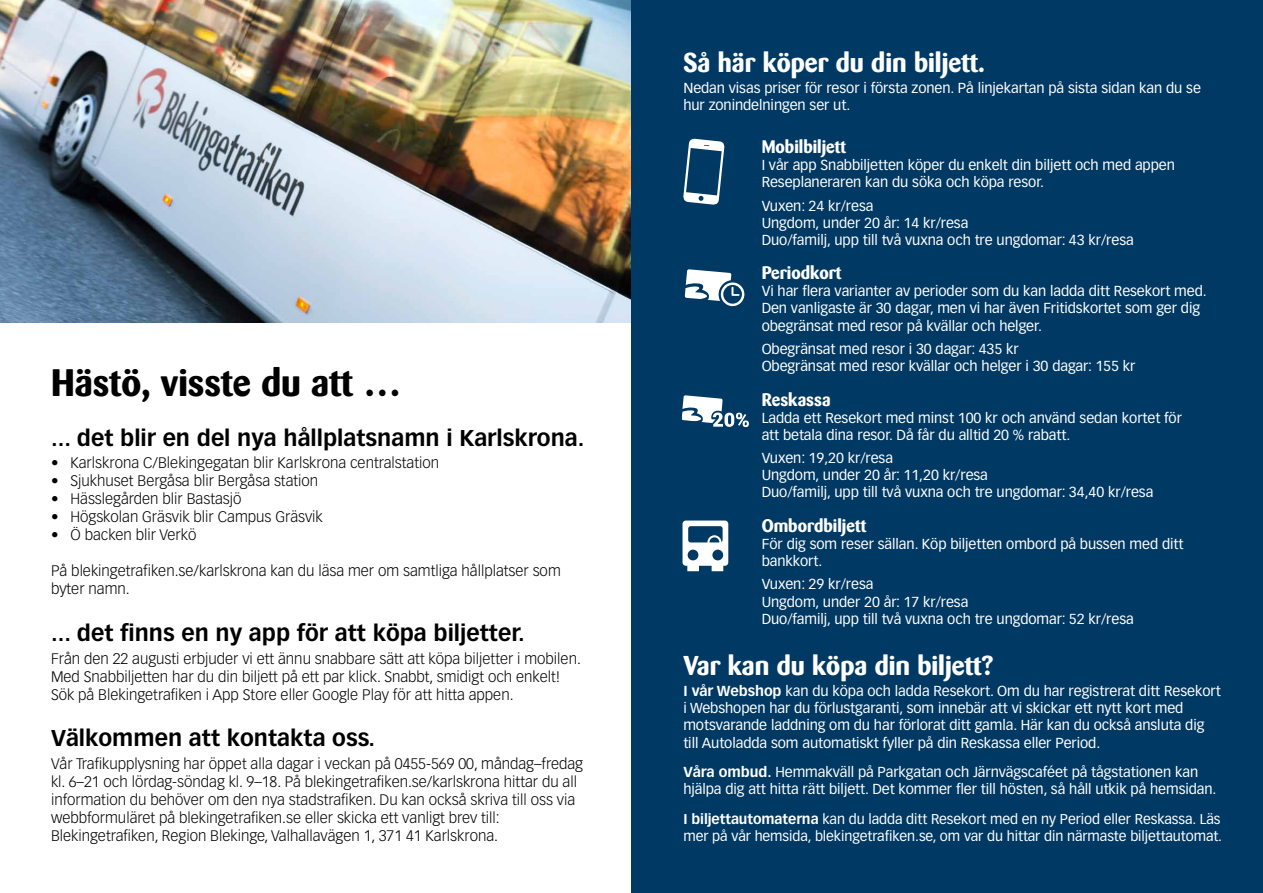
<style>
.page{position:relative;width:1263px;height:893px;background:#fff}
.page>*{position:absolute;margin:0;border:0;box-sizing:border-box;transform-origin:0 0}
.t1{font:700 37.95px "Barmeno";color:#000}
.t2{font:700 27px "Barmeno";color:#fff}
.t3{font:700 22.5px "Vectora LH";color:#000}
.t4{font:700 18px "Barmeno";color:#fff}
.t5{font:300 15px/18px "Vectora LH";color:#000}
.t6{font:14.25px/17.1px "Vectora LH";letter-spacing:-.005em;color:#fff}
.t7{font:13.95px/17.1px "Vectora LH";letter-spacing:-.005em;color:#fff}
.s1{font-weight:700}
</style>
<div class="page">
<img style="left:0;top:0;width:631px;height:322px">
<div style="left:631px;top:0;width:632px;height:892px;background:#003963"></div>
<svg style="left:685px;top:269px;width:59px;height:37px"></svg>
<svg style="left:683px;top:138px;width:42px;height:67px"></svg>
<svg style="left:682px;top:395px;width:67px;height:32px"></svg>
<svg style="left:682px;top:521px;width:46px;height:50px"></svg>
<h1 class="t1" style="left:51px;top:360px;width:352px">Hästö, visste du att …</h1>
<h3 class="t3" style="left:51px;top:425px;width:535px">... det blir en del nya hållplatsnamn i Karlskrona.</h3>
<p class="t5" style="left:51px;top:454px;width:390px">• Karlskrona C/Blekingegatan blir Karlskrona centralstation</p>
<p class="t5" style="left:51px;top:472px;width:269px">• Sjukhuset Bergåsa blir Bergåsa station</p>
<p class="t5" style="left:51px;top:490px;width:192px">• Hässlegården blir Bastasjö</p>
<p class="t5" style="left:51px;top:508px;width:273px">• Högskolan Gräsvik blir Campus Gräsvik</p>
<p class="t5" style="left:51px;top:526px;width:147px">• Ö backen blir Verkö</p>
<p class="t5" style="left:51px;top:562px;width:511px">På blekingetrafiken.se/karlskrona kan du läsa mer om samtliga hållplatser som byter namn.</p>
<h3 class="t3" style="left:51px;top:620px;width:475px">... det finns en ny app för att köpa biljetter.</h3>
<p class="t5" style="left:51px;top:649px;width:531px">Från den 22 augusti erbjuder vi ett ännu snabbare sätt att köpa biljetter i mobilen.<br>Med Snabbiljetten har du din biljett på ett par klick. Snabbt, smidigt och enkelt!<br>Sök på Blekingetrafiken i App Store eller Google Play för att hitta appen.</p>
<h3 class="t3" style="left:51px;top:725px;width:326px">Välkommen att kontakta oss.</h3>
<p class="t5" style="left:51px;top:754px;width:533px">Vår Trafikupplysning har öppet alla dagar i veckan på 0455-569 00, måndag–fredag kl. 6–21 och lördag-söndag kl. 9–18. På blekingetrafiken.se/karlskrona hittar du all information du behöver om den nya stadstrafiken. Du kan också skriva till oss via webbformuläret på blekingetrafiken.se eller skicka ett vanligt brev till:<br>Blekingetrafiken, Region Blekinge, Valhallavägen 1, 371 41 Karlskrona.</p>
<h2 class="t2" style="left:683px;top:46px;width:303px">Så här köper du din biljett.</h2>
<p class="t6" style="left:683px;top:79px;width:519px">Nedan visas priser för resor i första zonen. På linjekartan på sista sidan kan du se hur zonindelningen ser ut.</p>
<p class="t4" style="left:762px;top:136px;width:86px">Mobilbiljett</p>
<p class="t6" style="left:762px;top:157px;width:415px">I vår app Snabbiljetten köper du enkelt din biljett och med appen<br>Reseplaneraren kan du söka och köpa resor.</p>
<p class="t6" style="left:762px;top:197px;width:374px">Vuxen: 24 kr/resa<br>Ungdom, under 20 år: 14 kr/resa<br>Duo/familj, upp till två vuxna och tre ungdomar: 43 kr/resa</p>
<p class="t4" style="left:762px;top:262px;width:81px">Periodkort</p>
<p class="t6" style="left:762px;top:283px;width:447px">Vi har flera varianter av perioder som du kan ladda ditt Resekort med.<br>Den vanligaste är 30 dagar, men vi har även Fritidskortet som ger dig obegränsat med resor på kvällar och helger.</p>
<p class="t6" style="left:762px;top:341px;width:375px">Obegränsat med resor i 30 dagar: 435 kr<br>Obegränsat med resor kvällar och helger i 30 dagar: 155 kr</p>
<p class="t4" style="left:762px;top:388px;width:70px">Reskassa</p>
<p class="t6" style="left:762px;top:409px;width:422px">Ladda ett Resekort med minst 100 kr och använd sedan kortet för att betala dina resor. Då får du alltid 20 % rabatt.</p>
<p class="t6" style="left:762px;top:450px;width:393px">Vuxen: 19,20 kr/resa<br>Ungdom, under 20 år: 11,20 kr/resa<br>Duo/familj, upp till två vuxna och tre ungdomar: 34,40 kr/resa</p>
<p class="t4" style="left:762px;top:515px;width:106px">Ombordbiljett</p>
<p class="t6" style="left:762px;top:535px;width:423px">För dig som reser sällan. Köp biljetten ombord på bussen med ditt bankkort.</p>
<p class="t6" style="left:762px;top:576px;width:374px">Vuxen: 29 kr/resa<br>Ungdom, under 20 år: 17 kr/resa<br>Duo/familj, upp till två vuxna och tre ungdomar: 52 kr/resa</p>
<h2 class="t2" style="left:683px;top:649px;width:312px">Var kan du köpa din biljett?</h2>
<p class="t6" style="left:683px;top:683px;width:539px"><span class="s1">I vår Webshop</span> kan du köpa och ladda Resekort. Om du har registrerat ditt Resekort i Webshopen har du förlustgaranti, som innebär att vi skickar ett nytt kort med motsvarande laddning om du har förlorat ditt gamla. Här kan du också ansluta dig till Autoladda som automatiskt fyller på din Reskassa eller Period.</p>
<p class="t6" style="left:683px;top:764px;width:535px"><span class="s1">Våra ombud.</span> Hemmakväll på Parkgatan och Järnvägscaféet på tågstationen kan hjälpa dig att hitta rätt biljett. Det kommer fler till hösten, så håll utkik på hemsidan.</p>
<p class="t7" style="left:683px;top:811px;width:540px"><span class="s1">I biljettautomaterna</span> kan du ladda ditt Resekort med en ny Period eller Reskassa. Läs mer på vår hemsida, blekingetrafiken.se, om var du hittar din närmaste biljettautomat.</p>
</div>
